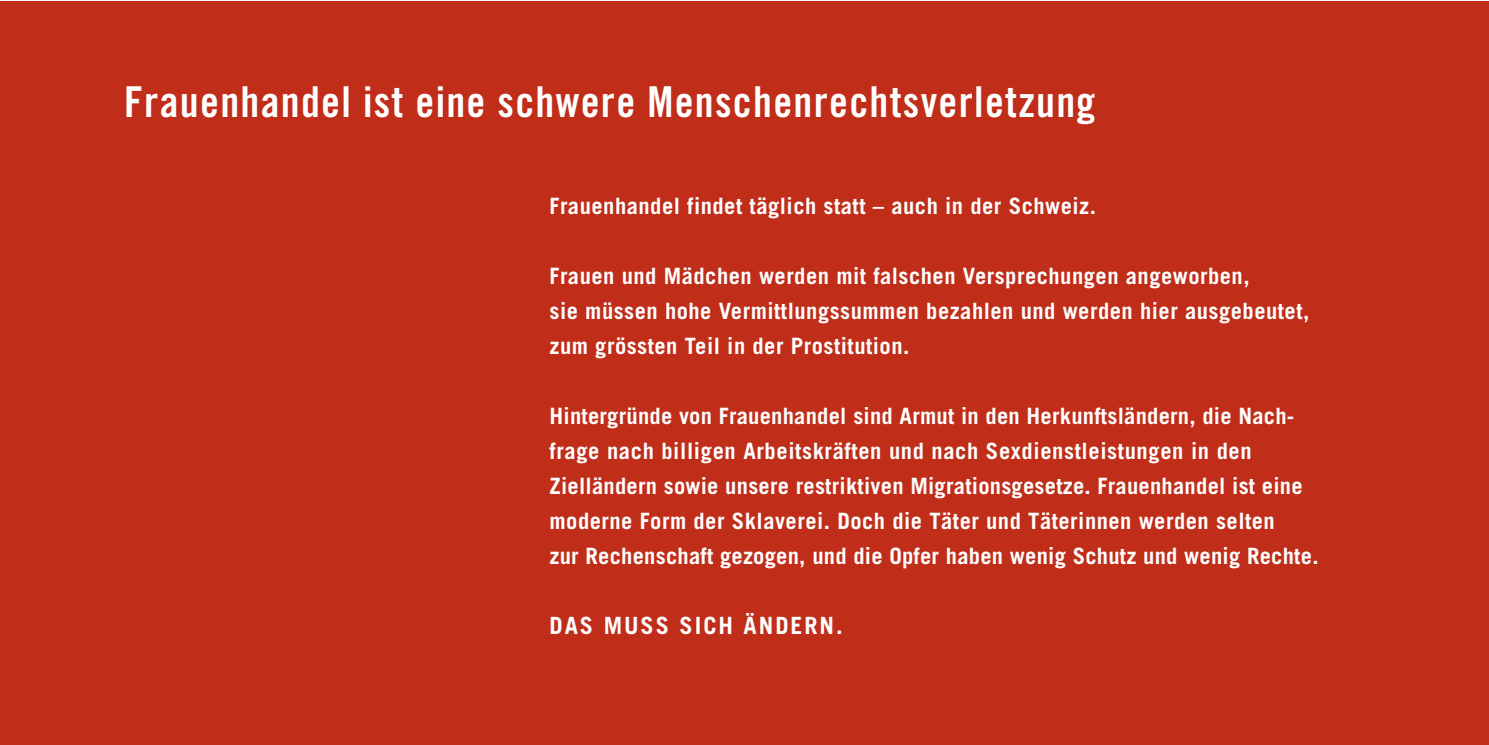
<style>
.page{position:relative;width:1489px;height:745px;background:#fff}
.page>*{position:absolute;margin:0;border:0;box-sizing:border-box;transform-origin:0 0}
.t1{font:42.5px "Trade Gothic Bold Cond Twenty";letter-spacing:.03em;color:#fff}
.t2{font:700 23.75px "Trade Gothic";letter-spacing:.085em;color:#fff}
.t3{font:700 22.5px/35px "Trade Gothic";letter-spacing:.02em;color:#fff}
</style>
<div class="page">
<div style="left:0;top:2px;width:1488px;height:742px;background:#c02d19"></div>
<h1 class="t1" style="left:124px;top:87px;width:972px">Frauenhandel ist eine schwere Menschenrechtsverletzung</h1>
<p class="t3" style="left:549px;top:190px;width:548px">Frauenhandel findet täglich statt – auch in der Schweiz.</p>
<p class="t3" style="left:549px;top:260px;width:761px">Frauen und Mädchen werden mit falschen Versprechungen angeworben,<br>sie müssen hohe Vermittlungssummen bezahlen und werden hier ausgebeutet, zum grössten Teil in der Prostitution.</p>
<p class="t3" style="left:549px;top:400px;width:770px">Hintergründe von Frauenhandel sind Armut in den Herkunftsländern, die Nach&shy;frage nach billigen Arbeitskräften und nach Sexdienstleistungen in den Zielländern sowie unsere restriktiven Migrationsgesetze. Frauenhandel ist eine moderne Form der Sklaverei. Doch die Täter und Täterinnen werden selten<br>zur Rechenschaft gezogen, und die Opfer haben wenig Schutz und wenig Rechte.</p>
<p class="t2" style="left:549px;top:616px;width:295px">DAS MUSS SICH ÄNDERN.</p>
</div>
